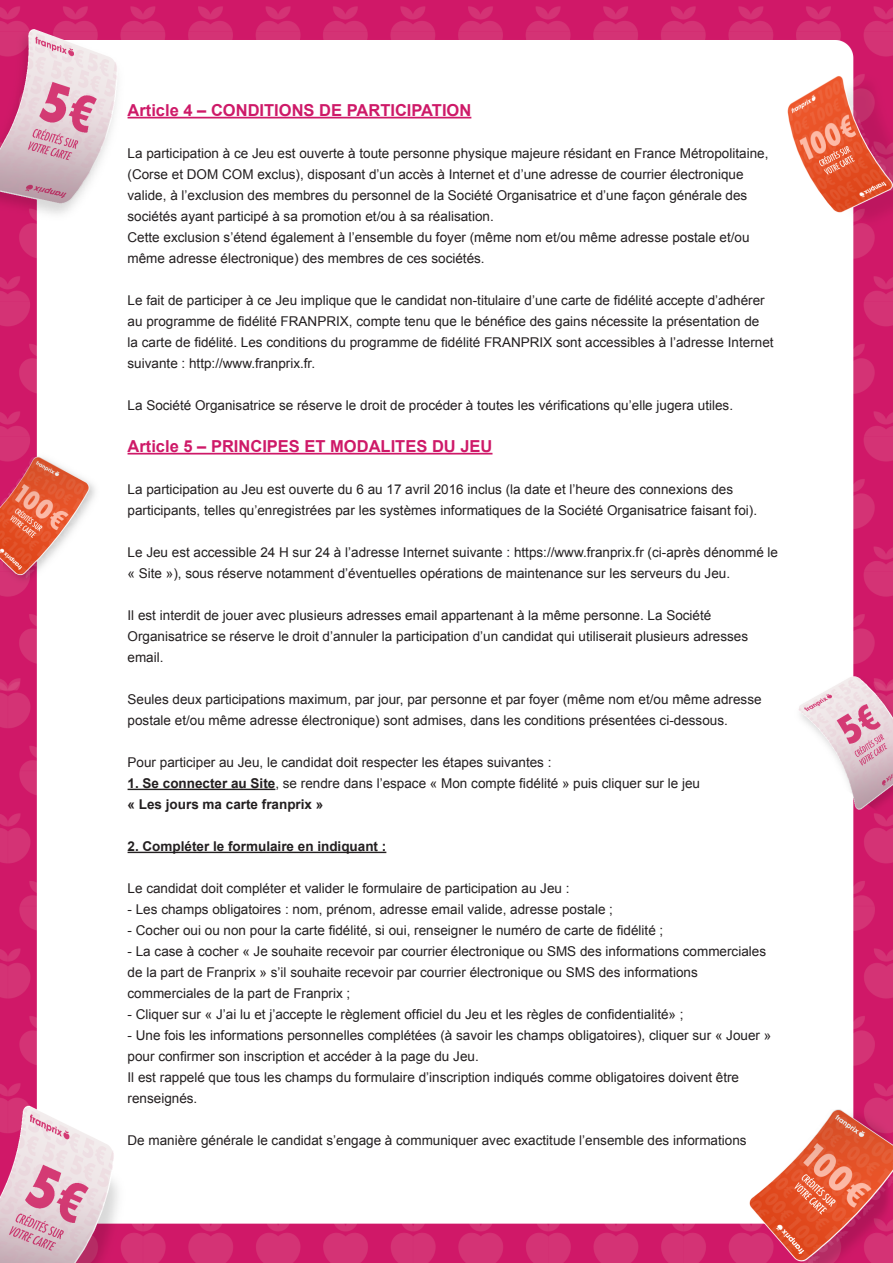
<style>
.page{position:relative;width:893px;height:1263px;background:#fff}
.page>*{position:absolute;margin:0;border:0;box-sizing:border-box;transform-origin:0 0}
.Le_Texte_courant{font:700 16.5px "Arial";color:#ce1968}
.Le_Texte_courant-2{font:13.5px/21px "Arial";color:#231f20}
.Le_Texte_courant-3{font:700 13.5px "Arial";color:#231f20}
.s1{font-weight:700}
</style>
<div class="page">
<img style="left:0;top:0;width:893px;height:1263px">
<hr style="left:128px;top:117px;width:343px;height:1px;background:#ce1968">
<hr style="left:128px;top:453px;width:364px;height:1px;background:#ce1968">
<hr style="left:128px;top:789px;width:147px;height:1px;background:#231f20">
<hr style="left:128px;top:852px;width:258px;height:1px;background:#231f20">
<p class="Le_Texte_courant" style="left:128px;top:99px;width:345px">Article 4 – CONDITIONS DE PARTICIPATION</p>
<p class="Le_Texte_courant-2" style="left:128px;top:143px;width:642px">La participation à ce Jeu est ouverte à toute personne physique majeure résidant en France Métropolitaine, (Corse et DOM COM exclus), disposant d’un accès à Internet et d’une adresse de courrier électronique valide, à l’exclusion des membres du personnel de la Société Organisatrice et d’une façon générale des sociétés ayant participé à sa promotion et/ou à sa réalisation.</p>
<p class="Le_Texte_courant-2" style="left:128px;top:227px;width:624px">Cette exclusion s’étend également à l’ensemble du foyer (même nom et/ou même adresse postale et/ou même adresse électronique) des membres de ces sociétés.</p>
<p class="Le_Texte_courant-2" style="left:128px;top:290px;width:648px">Le fait de participer à ce Jeu implique que le candidat non-titulaire d’une carte de fidélité accepte d’adhérer au programme de fidélité FRANPRIX, compte tenu que le bénéfice des gains nécessite la présentation de<br>la carte de fidélité. Les conditions du programme de fidélité FRANPRIX sont accessibles à l’adresse Internet suivante : http://www.franprix.fr.</p>
<p class="Le_Texte_courant-2" style="left:128px;top:395px;width:607px">La Société Organisatrice se réserve le droit de procéder à toutes les vérifications qu’elle jugera utiles.</p>
<p class="Le_Texte_courant" style="left:128px;top:435px;width:366px">Article 5 – PRINCIPES ET MODALITES DU JEU</p>
<p class="Le_Texte_courant-2" style="left:128px;top:479px;width:631px">La participation au Jeu est ouverte du 6 au 17 avril 2016 inclus (la date et l’heure des connexions des participants, telles qu’enregistrées par les systèmes informatiques de la Société Organisatrice faisant foi).</p>
<p class="Le_Texte_courant-2" style="left:128px;top:542px;width:652px">Le Jeu est accessible 24 H sur 24 à l’adresse Internet suivante : https://www.franprix.fr (ci-après dénommé le « Site »), sous réserve notamment d’éventuelles opérations de maintenance sur les serveurs du Jeu.</p>
<p class="Le_Texte_courant-2" style="left:128px;top:605px;width:622px">Il est interdit de jouer avec plusieurs adresses email appartenant à la même personne. La Société<br>Organisatrice se réserve le droit d’annuler la participation d’un candidat qui utiliserait plusieurs adresses email.</p>
<p class="Le_Texte_courant-2" style="left:128px;top:689px;width:636px">Seules deux participations maximum, par jour, par personne et par foyer (même nom et/ou même adresse postale et/ou même adresse électronique) sont admises, dans les conditions présentées ci-dessous.</p>
<p class="Le_Texte_courant-2" style="left:128px;top:752px;width:425px">Pour participer au Jeu, le candidat doit respecter les étapes suivantes :</p>
<p class="Le_Texte_courant-2" style="left:128px;top:773px;width:574px"><span class="s1">1. Se connecter au Site</span>, se rendre dans l’espace « Mon compte fidélité » puis cliquer sur le jeu</p>
<p class="Le_Texte_courant-3" style="left:128px;top:795px;width:197px">« Les jours ma carte franprix »</p>
<p class="Le_Texte_courant-3" style="left:128px;top:837px;width:260px">2. Compléter le formulaire en indiquant :</p>
<p class="Le_Texte_courant-2" style="left:128px;top:878px;width:443px">Le candidat doit compléter et valider le formulaire de participation au Jeu :</p>
<p class="Le_Texte_courant-2" style="left:128px;top:899px;width:487px">- Les champs obligatoires : nom, prénom, adresse email valide, adresse postale ;</p>
<p class="Le_Texte_courant-2" style="left:128px;top:920px;width:537px">- Cocher oui ou non pour la carte fidélité, si oui, renseigner le numéro de carte de fidélité ;</p>
<p class="Le_Texte_courant-2" style="left:128px;top:941px;width:640px">- La case à cocher « Je souhaite recevoir par courrier électronique ou SMS des informations commerciales de la part de Franprix » s’il souhaite recevoir par courrier électronique ou SMS des informations commerciales de la part de Franprix ;</p>
<p class="Le_Texte_courant-2" style="left:128px;top:1004px;width:557px">- Cliquer sur « J’ai lu et j’accepte le règlement officiel du Jeu et les règles de confidentialité» ;</p>
<p class="Le_Texte_courant-2" style="left:128px;top:1025px;width:645px">- Une fois les informations personnelles complétées (à savoir les champs obligatoires), cliquer sur « Jouer » pour confirmer son inscription et accéder à la page du Jeu.</p>
<p class="Le_Texte_courant-2" style="left:128px;top:1067px;width:613px">Il est rappelé que tous les champs du formulaire d’inscription indiqués comme obligatoires doivent être renseignés.</p>
<p class="Le_Texte_courant-2" style="left:128px;top:1130px;width:621px">De manière générale le candidat s’engage à communiquer avec exactitude l’ensemble des informations</p>
</div>
